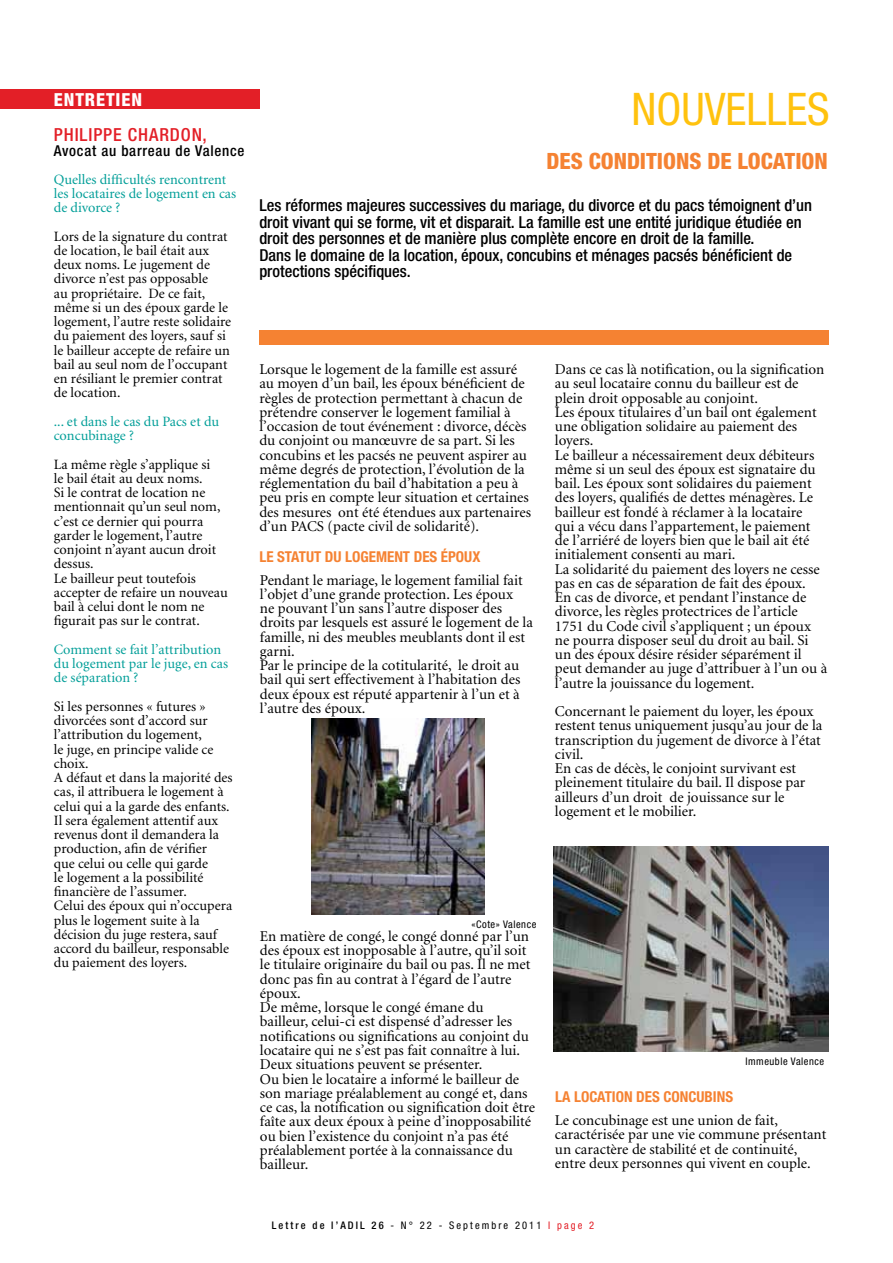
<style>
.page{position:relative;width:893px;height:1263px;background:#fff}
.page>*{position:absolute;margin:0;border:0;box-sizing:border-box;transform-origin:0 0}
.t1{font:condensed 45px "Helvetica Neue LT";color:#ffc20e}
.t2{font:800 condensed 22.5px "Helvetica Neue LT";color:#f58232}
.t3{font:500 condensed 18px "Helvetica Neue LT";letter-spacing:.05em;color:#e31f27}
.t4{font:800 condensed 18px "Helvetica Neue LT";letter-spacing:.05em;color:#fff}
.t5{font:500 condensed 16.5px/16.5px "Helvetica Neue LT";color:#000}
.t6{font:15px/14.2px "Minion LT";color:#000}
.t7{font:700 condensed 15px "Helvetica Neue LT";color:#f58232}
.t8{font:500 condensed 15px "Helvetica Neue LT";letter-spacing:.05em;color:#000}
.t9{font:14.25px/14.2px "Minion LT";color:#000}
.t10{font:14.25px/14.2px "Minion LT";color:#009e98}
.t11{font:condensed 10.5px "Helvetica Neue LT";letter-spacing:.2em;color:#000}
.s1{font-weight:500}
.s2{color:#e31f27}
</style>
<div class="page">
<div style="left:0;top:89px;width:259px;height:19px;background:#e31f27"></div>
<div style="left:259px;top:330px;width:570px;height:14px;background:#f58232"></div>
<img style="left:554px;top:846px;width:274px;height:206px">
<img style="left:312px;top:719px;width:173px;height:196px">
<p class="t4" style="left:54px;top:89px;width:90px">ENTRETIEN</p>
<p class="t3" style="left:54px;top:124px;width:30px">Philipp</p>
<p class="t3" style="left:113px;top:124px;width:95px">e CHARDON,</p>
<p class="t10" style="left:54px;top:172px;width:184px">Quelles difficultés rencontrent les locataires de logement en cas de divorce ?</p>
<p class="t9" style="left:54px;top:229px;width:179px">Lors de la signature du contrat de location, le bail était aux deux noms. Le jugement de divorce n’est pas opposable<br>au propriétaire. De ce fait, même si un des époux garde le logement, l’autre reste solidaire du paiement des loyers, sauf si le bailleur accepte de refaire un bail au seul nom de l’occupant en résiliant le premier contrat de location.</p>
<p class="t10" style="left:54px;top:415px;width:167px">... et dans le cas du Pacs et du concubinage ?</p>
<p class="t9" style="left:54px;top:457px;width:175px">La même règle s’applique si<br>le bail était au deux noms.<br>Si le contrat de location ne mentionnait qu’un seul nom, c’est ce dernier qui pourra garder le logement, l’autre conjoint n’ayant aucun droit dessus.<br>Le bailleur peut toutefois accepter de refaire un nouveau bail à celui dont le nom ne figurait pas sur le contrat.</p>
<p class="t10" style="left:54px;top:643px;width:176px">Comment se fait l’attribution du logement par le juge, en cas de séparation ?</p>
<p class="t9" style="left:54px;top:700px;width:180px">Si les personnes « futures » divorcées sont d’accord sur l’attribution du logement,<br>le juge, en principe valide ce choix.<br>A défaut et dans la majorité des cas, il attribuera le logement à celui qui a la garde des enfants.<br>Il sera également attentif aux revenus dont il demandera la production, afin de vérifier<br>que celui ou celle qui garde<br>le logement a la possibilité financière de l’assumer.<br>Celui des époux qui n’occupera plus le logement suite à la décision du juge restera, sauf accord du bailleur, responsable du paiement des loyers.</p>
<p class="t8" style="left:54px;top:142px;width:192px">Avocat au barreau de Valence</p>
<h1 class="t1" style="left:631px;top:83px;width:200px">Nouvelles</h1>
<h2 class="t2" style="left:547px;top:147px;width:283px">DES CONDITIONS DE LOCATION</h2>
<p class="t5" style="left:259px;top:197px;width:554px">Les réformes majeures successives du mariage, du divorce et du pacs témoignent d’un droit vivant qui se forme, vit et disparait. La famille est une entité juridique étudiée en droit des personnes et de manière plus complète encore en droit de la famille.<br>Dans le domaine de la location, époux, concubins et ménages pacsés bénéficient de protections spécifiques.</p>
<p class="t6" style="left:259px;top:363px;width:273px">Lorsque le logement de la famille est assuré au moyen d’un bail, les époux bénéficient de règles de protection permettant à chacun de prétendre conserver le logement familial à l’occasion de tout événement : divorce, décès du conjoint ou manœuvre de sa part. Si les concubins et les pacsés ne peuvent aspirer au même degrés de protection, l’évolution de la réglementation du bail d’habitation a peu à peu pris en compte leur situation et certaines des mesures ont été étendues aux partenaires d’un PACS (pacte civil de solidarité).</p>
<p class="t6" style="left:555px;top:363px;width:274px">Dans ce cas là notification, ou la signification au seul locataire connu du bailleur est de plein droit opposable au conjoint.<br>Les époux titulaires d’un bail ont également une obligation solidaire au paiement des loyers.<br>Le bailleur a nécessairement deux débiteurs même si un seul des époux est signataire du bail. Les époux sont solidaires du paiement des loyers, qualifiés de dettes ménagères. Le bailleur est fondé à réclamer à la locataire<br>qui a vécu dans l’appartement, le paiement de l’arriéré de loyers bien que le bail ait été initialement consenti au mari.<br>La solidarité du paiement des loyers ne cesse pas en cas de séparation de fait des époux.<br>En cas de divorce, et pendant l’instance de divorce, les règles protectrices de l’article 1751 du Code civil s’appliquent ; un époux ne pourra disposer seul du droit au bail. Si un des époux désire résider séparément il peut demander au juge d’attribuer à l’un ou à l’autre la jouissance du logement.</p>
<p class="t6" style="left:555px;top:705px;width:269px">Concernant le paiement du loyer, les époux restent tenus uniquement jusqu’au jour de la transcription du jugement de divorce à l’état civil.<br>En cas de décès, le conjoint survivant est pleinement titulaire du bail. Il dispose par ailleurs d’un droit de jouissance sur le logement et le mobilier.</p>
<p class="t7" style="left:259px;top:547px;width:223px">LE STATUT DU LOGEMENT DES ÉPOUX</p>
<p class="t6" style="left:260px;top:573px;width:274px">Pendant le mariage, le logement familial fait l’objet d’une grande protection. Les époux<br>ne pouvant l’un sans l’autre disposer des droits par lesquels est assuré le logement de la famille, ni des meubles meublants dont il est garni.<br>Par le principe de la cotitularité, le droit au bail qui sert effectivement à l’habitation des deux époux est réputé appartenir à l’un et à l’autre des époux.</p>
<p class="t11" style="left:472px;top:918px;width:66px">«Cote» Valence</p>
<p class="t6" style="left:260px;top:930px;width:277px">En matière de congé, le congé donné par l’un des époux est inopposable à l’autre, qu’il soit le titulaire originaire du bail ou pas. Il ne met donc pas fin au contrat à l’égard de l’autre époux.<br>De même, lorsque le congé émane du bailleur, celui-ci est dispensé d’adresser les notifications ou significations au conjoint du locataire qui ne s’est pas fait connaître à lui.<br>Deux situations peuvent se présenter.<br>Ou bien le locataire a informé le bailleur de son mariage préalablement au congé et, dans ce cas, la notification ou signification doit être faîte aux deux époux à peine d’inopposabilité ou bien l’existence du conjoint n’a pas été préalablement portée à la connaissance du bailleur.</p>
<p class="t11" style="left:745px;top:1055px;width:80px">Immeuble Valence</p>
<p class="t7" style="left:555px;top:1088px;width:35px">LA LOCAT</p>
<p class="t7" style="left:612px;top:1088px;width:61px">ION DES CONCU</p>
<p class="t7" style="left:705px;top:1088px;width:21px">BINS</p>
<p class="t6" style="left:555px;top:1114px;width:273px">Le concubinage est une union de fait, caractérisée par une vie commune présentant un caractère de stabilité et de continuité, entre deux personnes qui vivent en couple.</p>
<p class="t11" style="left:272px;top:1219px;width:324px"><span class="s1">Lettre de l’ADIL 26</span> - N ° 22 - Septembre 2011 <span class="s2">I page 2</span></p>
</div>
